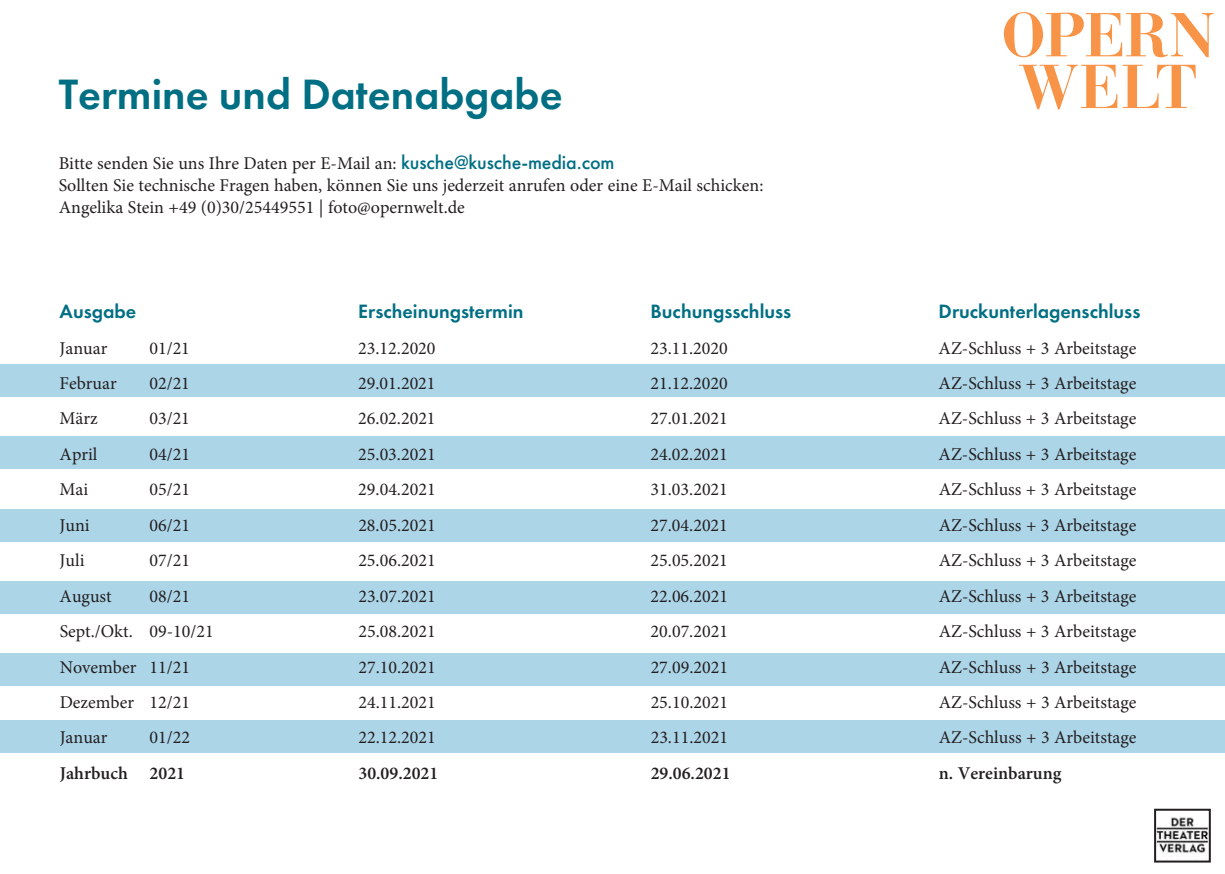
<style>
.page{position:relative;width:1225px;height:874px;background:#fff}
.page>*{position:absolute;margin:0;border:0;box-sizing:border-box;transform-origin:0 0}
.t1{font:600 44px "Futura PT";color:#006f83}
.t2{font:600 20px "Futura PT";color:#006f83}
.t3{font:18px "Minion Pro";color:#231f20}
.t4{font:600 18px "Minion Pro";color:#231f20}
.s1{font-family:"Futura PT";font-weight:500;font-size:20px;color:#006f83}
</style>
<div class="page">
<svg style="left:1004px;top:12px;width:209px;height:45px"></svg>
<svg style="left:1019px;top:65px;width:176px;height:44px"></svg>
<div style="left:0;top:364px;width:1224px;height:32px;background:#acd5e8"></div>
<div style="left:0;top:436px;width:1224px;height:33px;background:#acd5e8"></div>
<div style="left:0;top:508px;width:1224px;height:33px;background:#acd5e8"></div>
<div style="left:0;top:580px;width:1224px;height:33px;background:#acd5e8"></div>
<div style="left:0;top:653px;width:1224px;height:32px;background:#acd5e8"></div>
<div style="left:0;top:719px;width:1224px;height:33px;background:#acd5e8"></div>
<img style="left:1157px;top:816px;width:50px;height:43px">
<div style="left:1154px;top:808px;width:56px;height:54px;border:2px solid #231f20"></div>
<p class="t1" style="left:59px;top:73px;width:505px">Termine und Datenabgabe</p>
<p class="t3" style="left:59px;top:156px;width:557px">Bitte senden Sie uns Ihre Daten per E-Mail an: <span class="s1">kusche@kusche-media.com</span></p>
<p class="t3" style="left:59px;top:178px;width:706px">Sollten Sie technische Fragen haben, können Sie uns jederzeit anrufen oder eine E-Mail schicken:</p>
<p class="t3" style="left:59px;top:200px;width:408px">Angelika Stein +49 (0)30/25449551 | foto@opernwelt.de</p>
<p class="t2" style="left:60px;top:301px;width:78px">Ausgabe</p>
<p class="t2" style="left:358px;top:301px;width:167px">Erscheinungstermin</p>
<p class="t2" style="left:650px;top:301px;width:142px">Buchungsschluss</p>
<p class="t2" style="left:938px;top:301px;width:203px">Druckunterlagenschluss</p>
<p class="t3" style="left:60px;top:340px;width:49px">Januar</p>
<p class="t3" style="left:149px;top:340px;width:42px">01/21</p>
<p class="t3" style="left:358px;top:340px;width:79px">23.12.2020</p>
<p class="t3" style="left:650px;top:340px;width:79px">23.11.2020</p>
<p class="t3" style="left:938px;top:340px;width:199px">AZ-Schluss + 3 Arbeitstage</p>
<p class="t3" style="left:60px;top:376px;width:59px">Februar</p>
<p class="t3" style="left:149px;top:376px;width:42px">02/21</p>
<p class="t3" style="left:358px;top:376px;width:79px">29.01.2021</p>
<p class="t3" style="left:650px;top:376px;width:79px">21.12.2020</p>
<p class="t3" style="left:938px;top:376px;width:199px">AZ-Schluss + 3 Arbeitstage</p>
<p class="t3" style="left:60px;top:411px;width:40px">März</p>
<p class="t3" style="left:149px;top:411px;width:42px">03/21</p>
<p class="t3" style="left:358px;top:411px;width:79px">26.02.2021</p>
<p class="t3" style="left:650px;top:411px;width:79px">27.01.2021</p>
<p class="t3" style="left:938px;top:411px;width:199px">AZ-Schluss + 3 Arbeitstage</p>
<p class="t3" style="left:60px;top:447px;width:39px">April</p>
<p class="t3" style="left:149px;top:447px;width:42px">04/21</p>
<p class="t3" style="left:358px;top:447px;width:79px">25.03.2021</p>
<p class="t3" style="left:650px;top:447px;width:79px">24.02.2021</p>
<p class="t3" style="left:938px;top:447px;width:199px">AZ-Schluss + 3 Arbeitstage</p>
<p class="t3" style="left:60px;top:482px;width:30px">Mai</p>
<p class="t3" style="left:149px;top:482px;width:42px">05/21</p>
<p class="t3" style="left:358px;top:482px;width:79px">29.04.2021</p>
<p class="t3" style="left:650px;top:482px;width:79px">31.03.2021</p>
<p class="t3" style="left:938px;top:482px;width:199px">AZ-Schluss + 3 Arbeitstage</p>
<p class="t3" style="left:60px;top:517px;width:32px">Juni</p>
<p class="t3" style="left:149px;top:517px;width:42px">06/21</p>
<p class="t3" style="left:358px;top:517px;width:79px">28.05.2021</p>
<p class="t3" style="left:650px;top:517px;width:79px">27.04.2021</p>
<p class="t3" style="left:938px;top:517px;width:199px">AZ-Schluss + 3 Arbeitstage</p>
<p class="t3" style="left:60px;top:553px;width:26px">Juli</p>
<p class="t3" style="left:149px;top:553px;width:42px">07/21</p>
<p class="t3" style="left:358px;top:553px;width:79px">25.06.2021</p>
<p class="t3" style="left:650px;top:553px;width:79px">25.05.2021</p>
<p class="t3" style="left:938px;top:553px;width:199px">AZ-Schluss + 3 Arbeitstage</p>
<p class="t3" style="left:60px;top:588px;width:54px">August</p>
<p class="t3" style="left:149px;top:588px;width:42px">08/21</p>
<p class="t3" style="left:358px;top:588px;width:79px">23.07.2021</p>
<p class="t3" style="left:650px;top:588px;width:79px">22.06.2021</p>
<p class="t3" style="left:938px;top:588px;width:199px">AZ-Schluss + 3 Arbeitstage</p>
<p class="t3" style="left:60px;top:624px;width:156px">Sept./Okt. 09-10/21</p>
<p class="t3" style="left:358px;top:624px;width:79px">25.08.2021</p>
<p class="t3" style="left:650px;top:624px;width:79px">20.07.2021</p>
<p class="t3" style="left:938px;top:624px;width:199px">AZ-Schluss + 3 Arbeitstage</p>
<p class="t3" style="left:60px;top:659px;width:132px">November 11/21</p>
<p class="t3" style="left:358px;top:659px;width:79px">27.10.2021</p>
<p class="t3" style="left:650px;top:659px;width:79px">27.09.2021</p>
<p class="t3" style="left:938px;top:659px;width:199px">AZ-Schluss + 3 Arbeitstage</p>
<p class="t3" style="left:60px;top:694px;width:132px">Dezember 12/21</p>
<p class="t3" style="left:358px;top:694px;width:79px">24.11.2021</p>
<p class="t3" style="left:650px;top:694px;width:79px">25.10.2021</p>
<p class="t3" style="left:938px;top:694px;width:199px">AZ-Schluss + 3 Arbeitstage</p>
<p class="t3" style="left:60px;top:730px;width:49px">Januar</p>
<p class="t3" style="left:150px;top:730px;width:42px">01/22</p>
<p class="t3" style="left:358px;top:730px;width:79px">22.12.2021</p>
<p class="t3" style="left:650px;top:730px;width:79px">23.11.2021</p>
<p class="t3" style="left:938px;top:730px;width:199px">AZ-Schluss + 3 Arbeitstage</p>
<p class="t4" style="left:60px;top:761px;width:127px">Jahrbuch 2021</p>
<p class="t4" style="left:358px;top:761px;width:81px">30.09.2021</p>
<p class="t4" style="left:650px;top:761px;width:81px">29.06.2021</p>
<p class="t4" style="left:938px;top:761px;width:124px">n. Vereinbarung</p>
</div>
